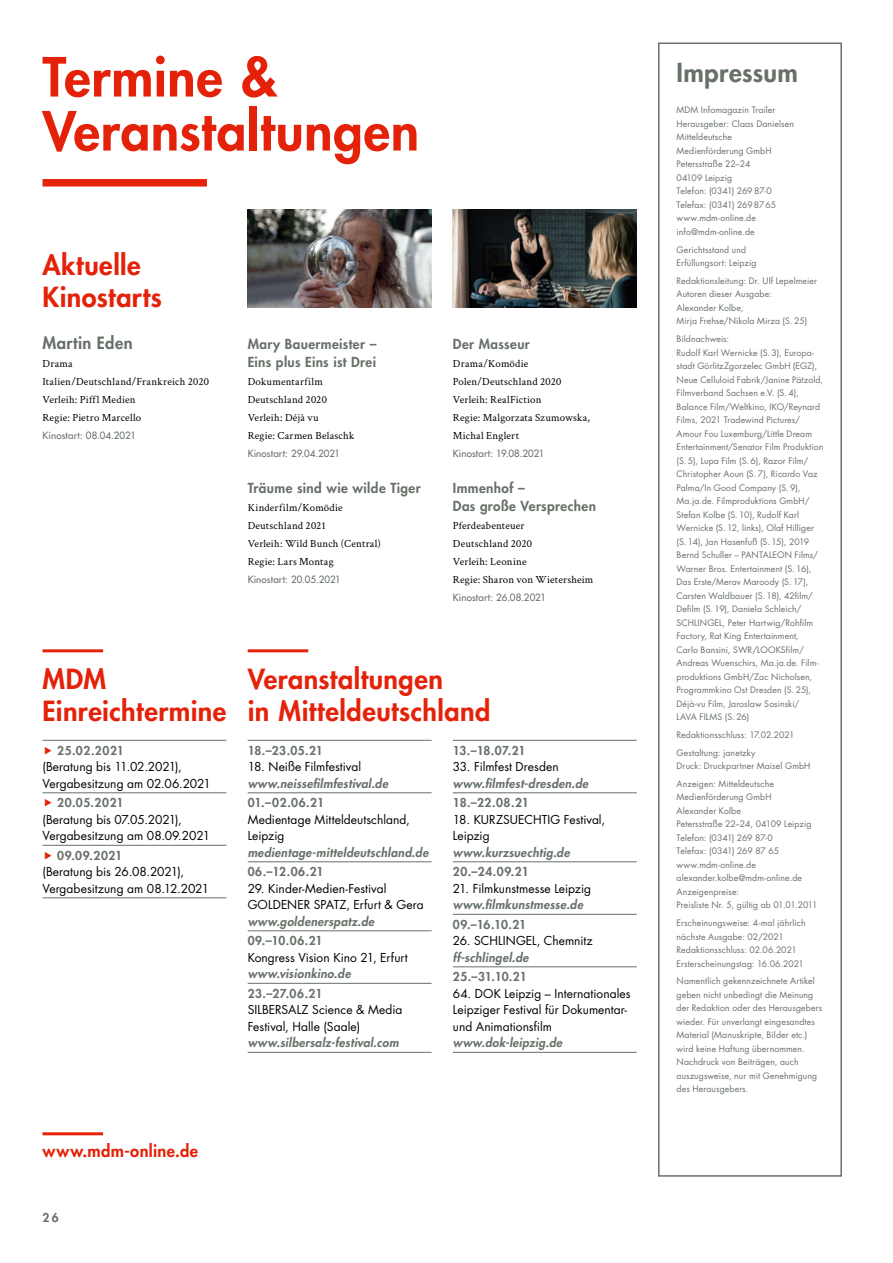
<style>
.page{position:relative;width:893px;height:1263px;background:#fff}
.page>*{position:absolute;margin:0;border:0;box-sizing:border-box;transform-origin:0 0}
.t1{font:800 52.5px/54px "Futura Std";letter-spacing:.015em;color:#e4220a}
.t2{font:800 27px/31.5px "Futura Std";letter-spacing:.02em;color:#e4220a}
.t3{font:800 25.5px "Futura Std";letter-spacing:.015em;color:#677168}
.t4{font:800 16.5px "Futura Std";letter-spacing:.025em;color:#e4220a}
.t5{font:800 16.5px "Futura Std";letter-spacing:.025em;color:#677168}
.t6{font:800 13.5px/18px "Futura Std";letter-spacing:.03em;color:#677168}
.t7{font:12px/16.5px "Futura Std";color:#000}
.t8{font:italic 800 12px "Futura Std";letter-spacing:.03em;color:#677168}
.t9{font:800 12px "Futura Std";letter-spacing:.04em;color:#677168}
.t10{font:10.8px/18px "Crimson Text";letter-spacing:.02em;color:#000}
.t11{font:500 9.75px "Futura Std";letter-spacing:.01em;color:#677168}
.t12{font:8.7px/13.5px "Futura Std";letter-spacing:.01em;color:#677168}
</style>
<div class="page">
<div style="left:658px;top:43px;width:184px;height:1134px;border:2px solid #677168"></div>
<hr style="left:43px;top:649px;width:60px;height:3px;background:#e4220a">
<hr style="left:43px;top:740px;width:183px;height:1px;background:#677168">
<hr style="left:43px;top:792px;width:183px;height:1px;background:#677168">
<hr style="left:43px;top:845px;width:183px;height:1px;background:#677168">
<hr style="left:43px;top:897px;width:183px;height:1px;background:#677168">
<hr style="left:43px;top:1132px;width:60px;height:3px;background:#e4220a">
<hr style="left:248px;top:649px;width:60px;height:3px;background:#e4220a">
<hr style="left:248px;top:740px;width:184px;height:1px;background:#677168">
<hr style="left:248px;top:792px;width:184px;height:1px;background:#677168">
<hr style="left:248px;top:861px;width:184px;height:1px;background:#677168">
<hr style="left:248px;top:930px;width:184px;height:1px;background:#677168">
<hr style="left:248px;top:983px;width:184px;height:1px;background:#677168">
<hr style="left:248px;top:1052px;width:184px;height:1px;background:#677168">
<hr style="left:453px;top:740px;width:184px;height:1px;background:#677168">
<hr style="left:453px;top:792px;width:184px;height:1px;background:#677168">
<hr style="left:453px;top:861px;width:184px;height:1px;background:#677168">
<hr style="left:453px;top:914px;width:184px;height:1px;background:#677168">
<hr style="left:453px;top:966px;width:184px;height:1px;background:#677168">
<hr style="left:453px;top:1052px;width:184px;height:1px;background:#677168">
<div style="left:43px;top:179px;width:164px;height:8px;background:#e4220a"></div>
<img style="left:248px;top:210px;width:184px;height:97px">
<img style="left:453px;top:210px;width:184px;height:97px">
<h1 class="t1" style="left:43px;top:50px;width:378px">Termine &amp;<br>Veranstaltungen</h1>
<h2 class="t2" style="left:43px;top:249px;width:121px">Aktuelle<br>Kinostarts</h2>
<h3 class="t5" style="left:43px;top:332px;width:92px">Martin Eden</h3>
<p class="t10" style="left:43px;top:354px;width:168px">Drama<br>Italien/Deutschland/Frankreich 2020<br>Verleih: Piffl Medien<br>Regie: Pietro Marcello</p>
<p class="t11" style="left:43px;top:429px;width:95px">Kinostart: 08.04.2021</p>
<h3 class="t6" style="left:248px;top:335px;width:130px">Mary Bauermeister –<br>Eins plus Eins ist Drei</h3>
<p class="t10" style="left:248px;top:372px;width:108px">Dokumentarfilm<br>Deutschland 2020<br>Verleih: Déjà vu<br>Regie: Carmen Belaschk</p>
<p class="t11" style="left:248px;top:447px;width:94px">Kinostart: 29.04.2021</p>
<h3 class="t6" style="left:248px;top:479px;width:175px">Träume sind wie wilde Tiger</h3>
<p class="t10" style="left:248px;top:498px;width:135px">Kinderfilm/Komödie<br>Deutschland 2021<br>Verleih: Wild Bunch (Central)<br>Regie: Lars Montag</p>
<p class="t11" style="left:248px;top:573px;width:95px">Kinostart: 20.05.2021</p>
<h3 class="t6" style="left:453px;top:335px;width:79px">Der Masseur</h3>
<p class="t10" style="left:453px;top:354px;width:139px">Drama/Komödie<br>Polen/Deutschland 2020<br>Verleih: RealFiction<br>Regie: Malgorzata Szumowska,<br>Michal Englert</p>
<p class="t11" style="left:453px;top:447px;width:93px">Kinostart: 19.08.2021</p>
<h3 class="t6" style="left:453px;top:479px;width:145px">Immenhof –<br>Das große Versprechen</h3>
<p class="t10" style="left:453px;top:516px;width:142px">Pferdeabenteuer<br>Deutschland 2020<br>Verleih: Leonine<br>Regie: Sharon von Wietersheim</p>
<p class="t11" style="left:453px;top:591px;width:95px">Kinostart: 26.08.2021</p>
<h2 class="t2" style="left:43px;top:663px;width:185px">MDM<br>Einreichtermine</h2>
<h3 class="t9" style="left:57px;top:742px;width:68px">25.02.2021</h3>
<h3 class="t7" style="left:43px;top:758px;width:170px">(Beratung bis 11.02.2021),<br>Vergabesitzung am 02.06.2021</h3>
<h3 class="t9" style="left:57px;top:795px;width:68px">20.05.2021</h3>
<h3 class="t7" style="left:43px;top:811px;width:169px">(Beratung bis 07.05.2021),<br>Vergabesitzung am 08.09.2021</h3>
<h3 class="t9" style="left:57px;top:847px;width:66px">09.09.2021</h3>
<h3 class="t7" style="left:43px;top:863px;width:168px">(Beratung bis 26.08.2021),<br>Vergabesitzung am 08.12.2021</h3>
<h2 class="t2" style="left:248px;top:663px;width:244px">Veranstaltungen<br>in Mitteldeutschland</h2>
<h3 class="t9" style="left:248px;top:742px;width:77px">18.–23.05.21</h3>
<h3 class="t7" style="left:248px;top:758px;width:115px">18. Neiße Filmfestival</h3>
<h3 class="t8" style="left:248px;top:775px;width:142px">www.neissefilmfestival.de</h3>
<h3 class="t9" style="left:248px;top:795px;width:78px">01.–02.06.21</h3>
<h3 class="t7" style="left:248px;top:811px;width:164px">Medientage Mitteldeutschland,<br>Leipzig</h3>
<h3 class="t8" style="left:248px;top:844px;width:182px">medientage-mitteldeutschland.de</h3>
<h3 class="t9" style="left:248px;top:864px;width:77px">06.–12.06.21</h3>
<h3 class="t7" style="left:248px;top:880px;width:177px">29. Kinder-Medien-Festival<br>GOLDENER SPATZ, Erfurt &amp; Gera</h3>
<h3 class="t8" style="left:248px;top:913px;width:128px">www.goldenerspatz.de</h3>
<h3 class="t9" style="left:248px;top:933px;width:76px">09.–10.06.21</h3>
<h3 class="t7" style="left:248px;top:949px;width:162px">Kongress Vision Kino 21, Erfurt</h3>
<h3 class="t8" style="left:248px;top:966px;width:104px">www.visionkino.de</h3>
<h3 class="t9" style="left:248px;top:985px;width:76px">23.–27.06.21</h3>
<h3 class="t7" style="left:248px;top:1001px;width:156px">SILBERSALZ Science &amp; Media<br>Festival, Halle (Saale)</h3>
<h3 class="t8" style="left:248px;top:1035px;width:152px">www.silbersalz-festival.com</h3>
<h3 class="t9" style="left:453px;top:742px;width:74px">13.–18.07.21</h3>
<h3 class="t7" style="left:453px;top:758px;width:107px">33. Filmfest Dresden</h3>
<h3 class="t8" style="left:453px;top:775px;width:137px">www.filmfest-dresden.de</h3>
<h3 class="t9" style="left:453px;top:795px;width:77px">18.–22.08.21</h3>
<h3 class="t7" style="left:453px;top:811px;width:154px">18. KURZSUECHTIG Festival,<br>Leipzig</h3>
<h3 class="t8" style="left:453px;top:844px;width:118px">www.kurzsuechtig.de</h3>
<h3 class="t9" style="left:453px;top:864px;width:77px">20.–24.09.21</h3>
<h3 class="t7" style="left:453px;top:880px;width:140px">21. Filmkunstmesse Leipzig</h3>
<h3 class="t8" style="left:453px;top:897px;width:132px">www.filmkunstmesse.de</h3>
<h3 class="t9" style="left:453px;top:916px;width:75px">09.–16.10.21</h3>
<h3 class="t7" style="left:453px;top:932px;width:141px">26. SCHLINGEL, Chemnitz</h3>
<h3 class="t8" style="left:453px;top:949px;width:77px">ff-schlingel.de</h3>
<h3 class="t9" style="left:453px;top:969px;width:75px">25.–31.10.21</h3>
<h3 class="t7" style="left:453px;top:985px;width:179px">64. DOK Leipzig – Internationales<br>Leipziger Festival für Dokumentar&shy;und Animationsfilm</h3>
<h3 class="t8" style="left:453px;top:1035px;width:111px">www.dok-leipzig.de</h3>
<h3 class="t4" style="left:43px;top:1140px;width:157px">www.mdm-online.de</h3>
<h3 class="t9" style="left:43px;top:1210px;width:18px">26</h3>
<h3 class="t3" style="left:676px;top:57px;width:123px">Impressum</h3>
<p class="t12" style="left:676px;top:103px;width:119px">MDM Infomagazin Trailer<br>Herausgeber: Claas Danielsen<br>Mitteldeutsche<br>Medienförderung GmbH<br>Petersstraße 22–24<br>04109 Leipzig<br>Telefon: (0341) 269 87-0<br>Telefax: (0341) 269 87 65 www.mdm-online.de info@mdm-online.de</p>
<p class="t12" style="left:676px;top:243px;width:81px">Gerichtsstand und<br>Erfüllungsort: Leipzig</p>
<p class="t12" style="left:676px;top:274px;width:142px">Redaktionsleitung: Dr. Ulf Lepelmeier<br>Autoren dieser Ausgabe:<br>Alexander Kolbe,<br>Mirja Frehse/Nikola Mirza (S. 25)</p>
<p class="t12" style="left:676px;top:332px;width:148px">Bildnachweis:<br>Rudolf Karl Wernicke (S. 3), Europa&shy;stadt GörlitzZgorzelec GmbH (EGZ), Neue Celluloid Fabrik/Janine Pätzold, Filmverband Sachsen e.V. (S. 4), Balance Film/Weltkino, IKO/Reynard Films, 2021 Tradewind Pictures/ Amour Fou Luxemburg/Little Dream Entertainment/Senator Film Produktion (S. 5), Lupa Film (S. 6), Razor Film/ Christopher Aoun (S. 7), Ricardo Vaz Palma/In Good Company (S. 9), Ma.ja.de. Filmproduktions GmbH/ Stefan Kolbe (S. 10), Rudolf Karl Wernicke (S. 12, links), Olaf Hilliger (S. 14), Jan Hasenfuß (S. 15), 2019<br>Bernd Schuller – PANTALEON Films/ Warner Bros. Entertainment (S. 16), Das Erste/Merav Maroody (S. 17), Carsten Waldbauer (S. 18), 42film/ Defilm (S. 19), Daniela Schleich/ SCHLINGEL, Peter Hartwig/Rohfilm Factory, Rat King Entertainment,<br>Carlo Bansini, SWR/LOOKSfilm/ Andreas Wuenschirs, Ma.ja.de. Film&shy;produktions GmbH/Zac Nicholsen, Programmkino Ost Dresden (S. 25), Déjà-vu Film, Jaroslaw Sosinski/<br>LAVA FILMS (S. 26)</p>
<p class="t12" style="left:676px;top:726px;width:120px;line-height:17.7px">Redaktionsschluss: 17.02.2021<br>Gestaltung: janetzky</p>
<p class="t12" style="left:676px;top:757px;width:135px;line-height:17.7px">Druck: Druckpartner Maisel GmbH<br>Anzeigen: Mitteldeutsche</p>
<p class="t12" style="left:676px;top:790px;width:142px">Medienförderung GmbH<br>Alexander Kolbe<br>Petersstraße 22–24, 04109 Leipzig<br>Telefon: (0341) 269 87-0<br>Telefax: (0341) 269 87 65 www.mdm-online.de alexander.kolbe@mdm-online.de<br>Anzeigenpreise:<br>Preisliste Nr. 5, gültig ab 01.01.2011</p>
<p class="t12" style="left:676px;top:916px;width:131px">Erscheinungsweise: 4-mal jährlich nächste Ausgabe: 02/2021<br>Redaktionsschluss: 02.06.2021<br>Ersterscheinungstag: 16.06.2021</p>
<p class="t12" style="left:676px;top:974px;width:147px">Namentlich gekennzeichnete Artikel geben nicht unbedingt die Meinung der Redaktion oder des Herausgebers wieder. Für unverlangt eingesandtes Material (Manuskripte, Bilder etc.) wird keine Haftung übernommen.<br>Nachdruck von Beiträgen, auch auszugsweise, nur mit Genehmigung des Herausgebers.</p>
</div>
